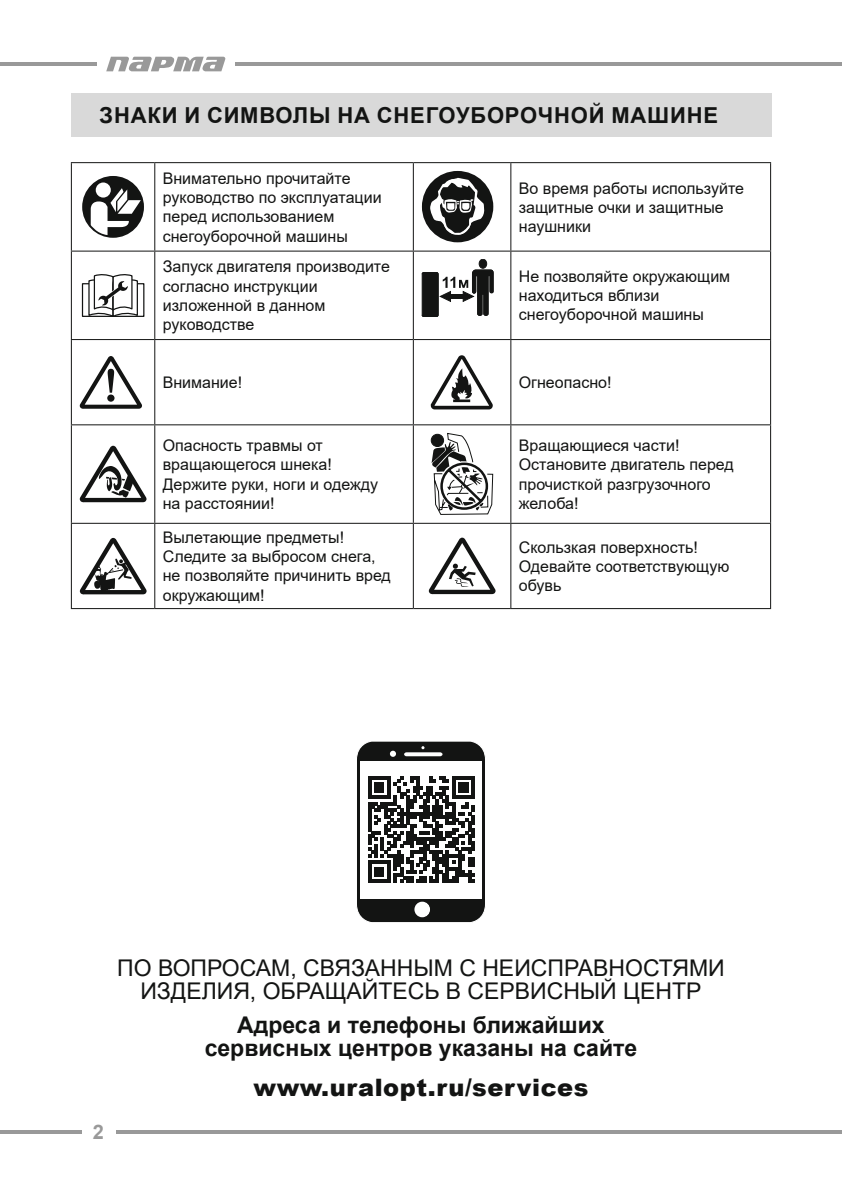
<style>
.page{position:relative;width:842px;height:1191px;background:#fff}
.page>*{position:absolute;margin:0;border:0;box-sizing:border-box;transform-origin:0 0}
.t1{font:900 24px "Arial";letter-spacing:.025em;color:#131413}
.t2{font:23px/22.8px "Arial";color:#131413;text-align:center}
.t3{font:700 23px/22.8px "Arial";color:#131413;text-align:center}
.t4{font:700 22px "Arial";letter-spacing:.035em;color:#131413}
.t5{font:700 20px "Arial";color:#999}
.t6{font:16px/19.2px "Arial";color:#131413}
</style>
<div class="page">
<hr style="left:235px;top:62px;width:607px;height:4px;background:#999">
<hr style="left:116px;top:1130px;width:726px;height:4px;background:#999">
<hr style="left:0;top:62px;width:96px;height:4px;background:#999">
<hr style="left:0;top:1130px;width:81px;height:4px;background:#999">
<svg style="left:106px;top:57px;width:120px;height:14px"></svg>
<div style="left:71px;top:94px;width:700px;height:43px;background:#d9d9d9"></div>
<hr style="left:71px;top:162px;width:84px;height:1px;background:#131413">
<hr style="left:71px;top:163px;width:1px;height:88px;background:#131413">
<hr style="left:155px;top:162px;width:258px;height:1px;background:#131413">
<hr style="left:154px;top:163px;width:1px;height:88px;background:#131413">
<hr style="left:413px;top:162px;width:98px;height:1px;background:#131413">
<hr style="left:413px;top:163px;width:1px;height:88px;background:#131413">
<hr style="left:511px;top:162px;width:260px;height:1px;background:#131413">
<hr style="left:510px;top:163px;width:1px;height:88px;background:#131413">
<hr style="left:770px;top:163px;width:1px;height:88px;background:#131413">
<hr style="left:71px;top:251px;width:84px;height:1px;background:#131413">
<hr style="left:71px;top:252px;width:1px;height:87px;background:#131413">
<hr style="left:155px;top:251px;width:258px;height:1px;background:#131413">
<hr style="left:154px;top:252px;width:1px;height:87px;background:#131413">
<hr style="left:413px;top:251px;width:98px;height:1px;background:#131413">
<hr style="left:413px;top:252px;width:1px;height:87px;background:#131413">
<hr style="left:511px;top:251px;width:260px;height:1px;background:#131413">
<hr style="left:510px;top:252px;width:1px;height:87px;background:#131413">
<hr style="left:770px;top:252px;width:1px;height:87px;background:#131413">
<hr style="left:71px;top:339px;width:84px;height:1px;background:#131413">
<hr style="left:71px;top:340px;width:1px;height:84px;background:#131413">
<hr style="left:155px;top:339px;width:258px;height:1px;background:#131413">
<hr style="left:154px;top:340px;width:1px;height:84px;background:#131413">
<hr style="left:413px;top:339px;width:98px;height:1px;background:#131413">
<hr style="left:413px;top:340px;width:1px;height:84px;background:#131413">
<hr style="left:511px;top:339px;width:260px;height:1px;background:#131413">
<hr style="left:510px;top:340px;width:1px;height:84px;background:#131413">
<hr style="left:770px;top:340px;width:1px;height:84px;background:#131413">
<hr style="left:71px;top:424px;width:84px;height:1px;background:#131413">
<hr style="left:71px;top:425px;width:1px;height:98px;background:#131413">
<hr style="left:155px;top:424px;width:258px;height:1px;background:#131413">
<hr style="left:154px;top:425px;width:1px;height:98px;background:#131413">
<hr style="left:413px;top:424px;width:98px;height:1px;background:#131413">
<hr style="left:413px;top:425px;width:1px;height:98px;background:#131413">
<hr style="left:511px;top:424px;width:260px;height:1px;background:#131413">
<hr style="left:510px;top:425px;width:1px;height:98px;background:#131413">
<hr style="left:770px;top:425px;width:1px;height:98px;background:#131413">
<hr style="left:71px;top:523px;width:84px;height:1px;background:#131413">
<hr style="left:71px;top:524px;width:1px;height:84px;background:#131413">
<hr style="left:155px;top:523px;width:258px;height:1px;background:#131413">
<hr style="left:154px;top:524px;width:1px;height:84px;background:#131413">
<hr style="left:413px;top:523px;width:98px;height:1px;background:#131413">
<hr style="left:413px;top:524px;width:1px;height:84px;background:#131413">
<hr style="left:511px;top:523px;width:260px;height:1px;background:#131413">
<hr style="left:510px;top:524px;width:1px;height:84px;background:#131413">
<hr style="left:770px;top:524px;width:1px;height:84px;background:#131413">
<hr style="left:71px;top:608px;width:84px;height:1px;background:#131413">
<hr style="left:155px;top:608px;width:258px;height:1px;background:#131413">
<hr style="left:413px;top:608px;width:98px;height:1px;background:#131413">
<hr style="left:511px;top:608px;width:260px;height:1px;background:#131413">
<div style="left:82px;top:176px;width:62px;height:62px;background:#131413;border-radius:50%"></div>
<svg style="left:96px;top:182px;width:15px;height:16px"></svg>
<svg style="left:91px;top:188px;width:50px;height:47px"></svg>
<div style="left:422px;top:171px;width:71px;height:71px;background:#131413;border-radius:50%"></div>
<svg style="left:430px;top:177px;width:57px;height:59px"></svg>
<div style="left:82px;top:283px;width:32px;height:34px;border:1px solid #131413"></div>
<div style="left:113px;top:283px;width:31px;height:34px;background:#fff;border:1px solid #131413"></div>
<svg style="left:87px;top:274px;width:52px;height:43px"></svg>
<div style="left:479px;top:259px;width:8px;height:9px;background:#131413;border-radius:50%"></div>
<div style="left:479px;top:259px;width:8px;height:9px;border:1px solid #131413;border-radius:50%"></div>
<svg style="left:422px;top:270px;width:71px;height:47px"></svg>
<svg style="left:80px;top:356px;width:62px;height:53px"></svg>
<div style="left:107px;top:394px;width:8px;height:8px;background:#131413;border-radius:50%"></div>
<svg style="left:431px;top:355px;width:62px;height:54px"></svg>
<svg style="left:80px;top:446px;width:67px;height:56px"></svg>
<svg style="left:431px;top:433px;width:63px;height:82px"></svg>
<svg style="left:80px;top:538px;width:67px;height:56px"></svg>
<svg style="left:429px;top:537px;width:67px;height:57px"></svg>
<svg style="left:356px;top:741px;width:130px;height:182px"></svg>
<h3 class="t4" style="left:100px;top:100px;width:620px">ЗНАКИ И СИМВОЛЫ НА СНЕГОУБОРОЧНОЙ МАШИНЕ</h3>
<p class="t6" style="left:163px;top:169px;width:220px">Внимательно прочитайте руководство по эксплуатации перед использованием снегоуборочной машины</p>
<p class="t6" style="left:519px;top:178px;width:227px">Во время работы используйте защитные очки и защитные наушники</p>
<p class="t6" style="left:163px;top:257px;width:229px">Запуск двигателя производите согласно инструкции изложенной в данном руководстве</p>
<p class="t6" style="left:519px;top:267px;width:213px">Не позволяйте окружающим находиться вблизи снегоуборочной машины</p>
<p class="t6" style="left:163px;top:373px;width:81px">Внимание!</p>
<p class="t6" style="left:519px;top:373px;width:94px">Огнеопасно!</p>
<p class="t6" style="left:163px;top:436px;width:217px">Опасность травмы от вращающегося шнека!<br>Держите руки, ноги и одежду на расстоянии!</p>
<p class="t6" style="left:519px;top:436px;width:216px">Вращающиеся части!<br>Остановите двигатель перед прочисткой разгрузочного желоба!</p>
<p class="t6" style="left:163px;top:527px;width:230px">Вылетающие предметы!<br>Следите за выбросом снега, не позволяйте причинить вред окружающим!</p>
<p class="t6" style="left:519px;top:537px;width:212px">Скользкая поверхность!<br>Одевайте соответствующую обувь</p>
<p class="t5" style="left:93px;top:1118px;width:13px">2</p>
<h2 class="t2" style="left:117px;top:956px;width:609px">ПО ВОПРОСАМ, СВЯЗАННЫМ С НЕИСПРАВНОСТЯМИ<br>ИЗДЕЛИЯ, ОБРАЩАЙТЕСЬ В СЕРВИСНЫЙ ЦЕНТР</h2>
<h2 class="t3" style="left:205px;top:1014px;width:434px">Адреса и телефоны ближайших сервисных центров указаны на сайте</h2>
<h1 class="t1" style="left:253px;top:1069px;width:337px">www.uralopt.ru/services</h1>
</div>
